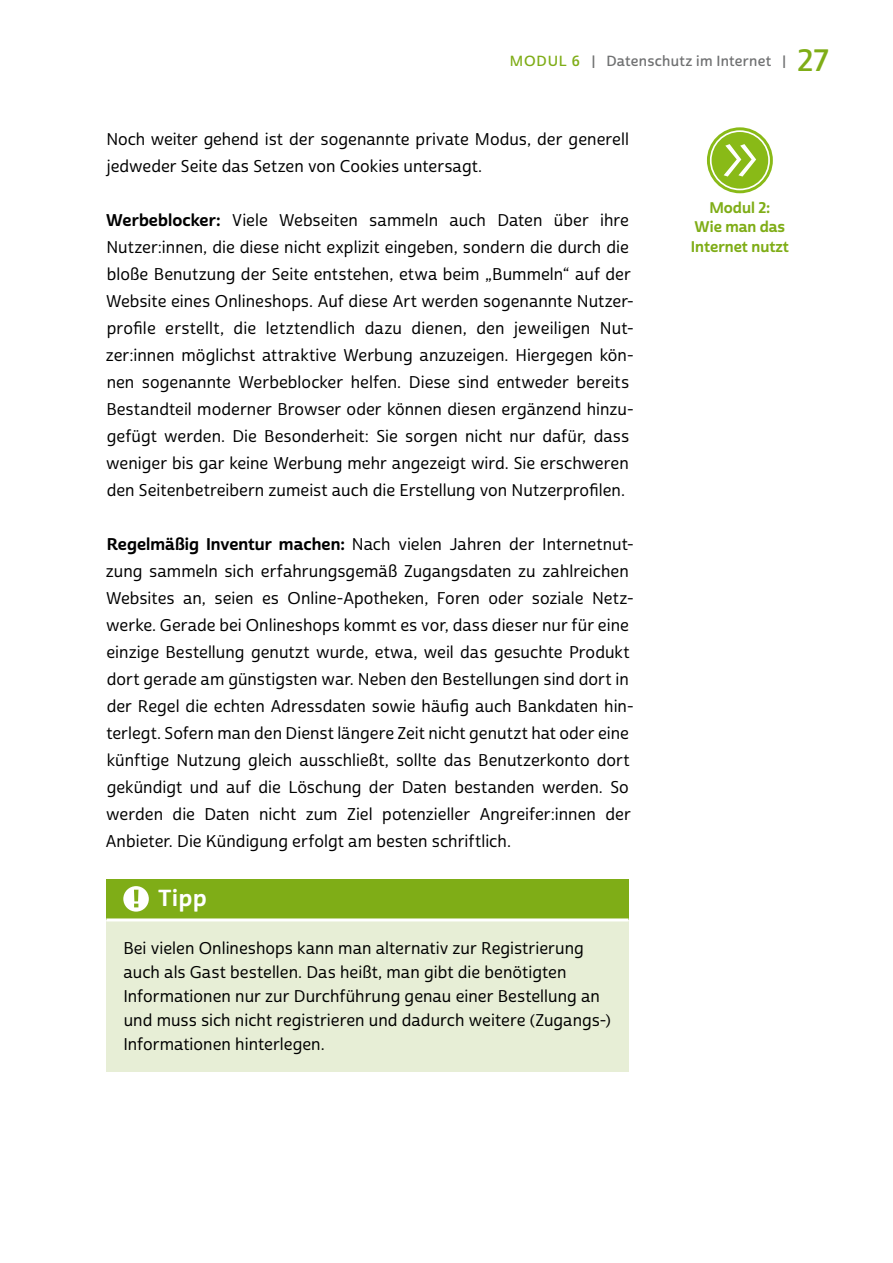
<style>
.page{position:relative;width:893px;height:1263px;background:#fff}
.page>*{position:absolute;margin:0;border:0;box-sizing:border-box;transform-origin:0 0}
.t1{font:22.5px "Cabrito Sans Nor Bol";color:#fff}
.Fließtext_ohne_Einzu{font:16.5px/27px "Cabrito Sans Nor Med";letter-spacing:.005em;color:#000}
.Tipp_Box{font:16.5px/24px "Cabrito Sans Nor Med";color:#000}
.BU{font:15px/19.5px "Cabrito Sans Nor Bol";color:#7fad17}
.t2{font:14.25px "Cabrito Sans Nor Dem";letter-spacing:.02em;color:#707172}
.s1{color:#7fad17}
.s2{font-size:30px;color:#7fad17}
.s3{font-family:"Cabrito Sans Nor Bol"}
</style>
<div class="page">
<div style="left:106px;top:880px;width:523px;height:40px;background:#7fad17"></div>
<div style="left:106px;top:920px;width:523px;height:151px;background:#e7eed6"></div>
<hr style="left:106px;top:918px;width:523px;height:3px;background:#fff">
<div style="left:123px;top:886px;width:26px;height:26px;background:#fff;border-radius:50%"></div>
<svg style="left:134px;top:890px;width:4px;height:17px"></svg>
<svg style="left:707px;top:127px;width:66px;height:66px;background:#94c02e"></svg>
<div style="left:710px;top:130px;width:60px;height:60px;border:2px solid #fff;border-radius:50%"></div>
<svg style="left:724px;top:144px;width:32px;height:33px"></svg>
<p class="t2" style="left:510px;top:52px;width:321px"><span class="s1">MODUL 6</span> | Datenschutz im Internet | <span class="s2">27</span></p>
<p class="Fließtext_ohne_Einzu" style="left:106px;top:126px;width:524px">Noch weiter gehend ist der sogenannte private Modus, der generell jedweder Seite das Setzen von Cookies untersagt.</p>
<p class="Fließtext_ohne_Einzu" style="left:106px;top:207px;width:530px"><span class="s3">Werbeblocker:</span> Viele Webseiten sammeln auch Daten über ihre Nutzer:innen, die diese nicht explizit eingeben, sondern die durch die bloße Benutzung der Seite entstehen, etwa beim „Bummeln“ auf der Website eines Onlineshops. Auf diese Art werden sogenannte Nutzer&shy;profile erstellt, die letztendlich dazu dienen, den jeweiligen Nut&shy;zer:innen möglichst attraktive Werbung anzuzeigen. Hiergegen kön&shy;nen sogenannte Werbeblocker helfen. Diese sind entweder bereits Bestandteil moderner Browser oder können diesen ergänzend hinzu&shy;gefügt werden. Die Besonderheit: Sie sorgen nicht nur dafür, dass weniger bis gar keine Werbung mehr angezeigt wird. Sie erschweren den Seitenbetreibern zumeist auch die Erstellung von Nutzerprofilen.</p>
<p class="Fließtext_ohne_Einzu" style="left:106px;top:531px;width:530px"><span class="s3">Regelmäßig Inventur machen:</span> Nach vielen Jahren der Internetnut&shy;zung sammeln sich erfahrungsgemäß Zugangsdaten zu zahlreichen Websites an, seien es Online-Apotheken, Foren oder soziale Netz&shy;werke. Gerade bei Onlineshops kommt es vor, dass dieser nur für eine einzige Bestellung genutzt wurde, etwa, weil das gesuchte Produkt dort gerade am günstigsten war. Neben den Bestellungen sind dort in der Regel die echten Adressdaten sowie häufig auch Bankdaten hin&shy;terlegt. Sofern man den Dienst längere Zeit nicht genutzt hat oder eine künftige Nutzung gleich ausschließt, sollte das Benutzerkonto dort gekündigt und auf die Löschung der Daten bestanden werden. So werden die Daten nicht zum Ziel potenzieller Angreifer:innen der Anbieter. Die Kündigung erfolgt am besten schriftlich.</p>
<p class="t1" style="left:158px;top:883px;width:50px">Tipp</p>
<p class="Tipp_Box" style="left:123px;top:936px;width:489px">Bei vielen Onlineshops kann man alternativ zur Registrierung auch als Gast bestellen. Das heißt, man gibt die benötigten Informationen nur zur Durchführung genau einer Bestellung an und muss sich nicht registrieren und dadurch weitere (Zugangs-)<br>Informationen hinterlegen.</p>
<p class="BU" style="left:709px;top:198px;width:62px">Modul 2:</p>
<p class="BU" style="left:691px;top:217px;width:100px">Wie man das<br>Internet nutzt</p>
</div>
